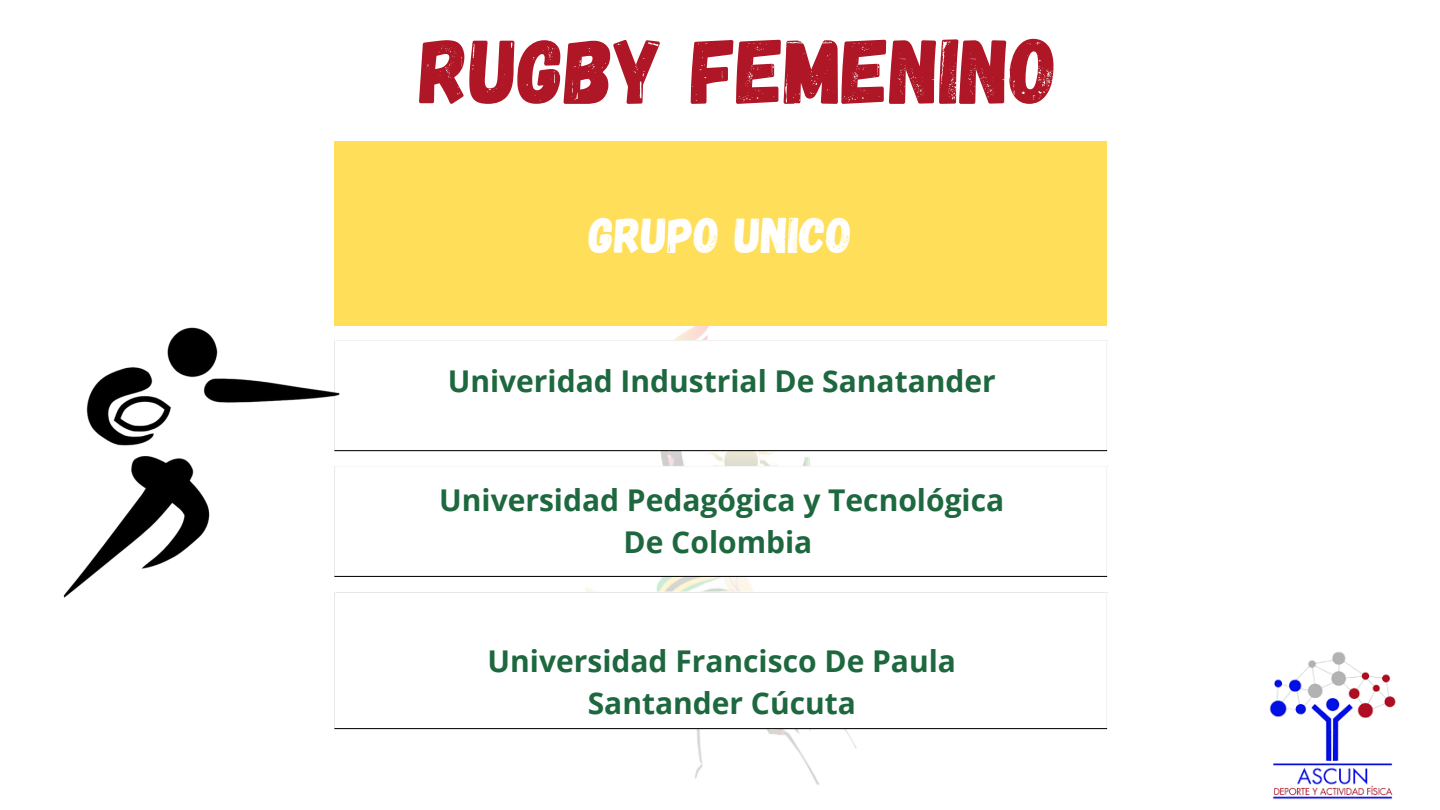
<style>
.page{position:relative;width:1440px;height:810px;background:#fff}
.page>*{position:absolute;margin:0;border:0;box-sizing:border-box;transform-origin:0 0}
.t1{font:92px "Gagalin";color:#af1626}
.t2{font:50px "Gagalin";color:#fff}
.t3{font:700 30px/42px "Open Sans";color:#1d683e;text-align:center}
</style>
<div class="page">
<img style="left:552px;top:325px;width:336px;height:460px">
<img style="left:1269px;top:652px;width:127px;height:147px">
<div style="left:334px;top:141px;width:773px;height:184px;background:#ffde59"></div>
<svg style="left:372px;top:341px;width:735px;height:387px"></svg>
<hr style="left:1106px;top:341px;width:1px;height:109px;background:#fbfdfa">
<hr style="left:334px;top:340px;width:773px;height:1px;background:#fbfdfa">
<hr style="left:1106px;top:467px;width:1px;height:109px;background:#fbfdfa">
<hr style="left:334px;top:466px;width:773px;height:1px;background:#fbfdfa">
<hr style="left:334px;top:593px;width:1px;height:135px;background:#fbfdfa">
<hr style="left:1106px;top:593px;width:1px;height:135px;background:#fbfdfa">
<hr style="left:334px;top:592px;width:773px;height:1px;background:#fbfdfa">
<hr style="left:334px;top:450px;width:773px;height:1px;background:#000">
<hr style="left:334px;top:576px;width:773px;height:1px;background:#000">
<hr style="left:334px;top:728px;width:773px;height:1px;background:#000">
<img style="left:63px;top:325px;width:309px;height:308px">
<h1 class="t1" style="left:420px;top:11px;width:639px">RUGBY FEMENINO</h1>
<h2 class="t2" style="left:589px;top:202px;width:265px">GRUPO UNICO</h2>
<p class="t3" style="left:448px;top:359px;width:550px">Univeridad Industrial De Sanatander</p>
<p class="t3" style="left:439px;top:478px;width:567px">Universidad Pedagógica y Tecnológica<br>De Colombia</p>
<p class="t3" style="left:488px;top:640px;width:470px">Universidad Francisco De Paula<br>Santander Cúcuta</p>
</div>
